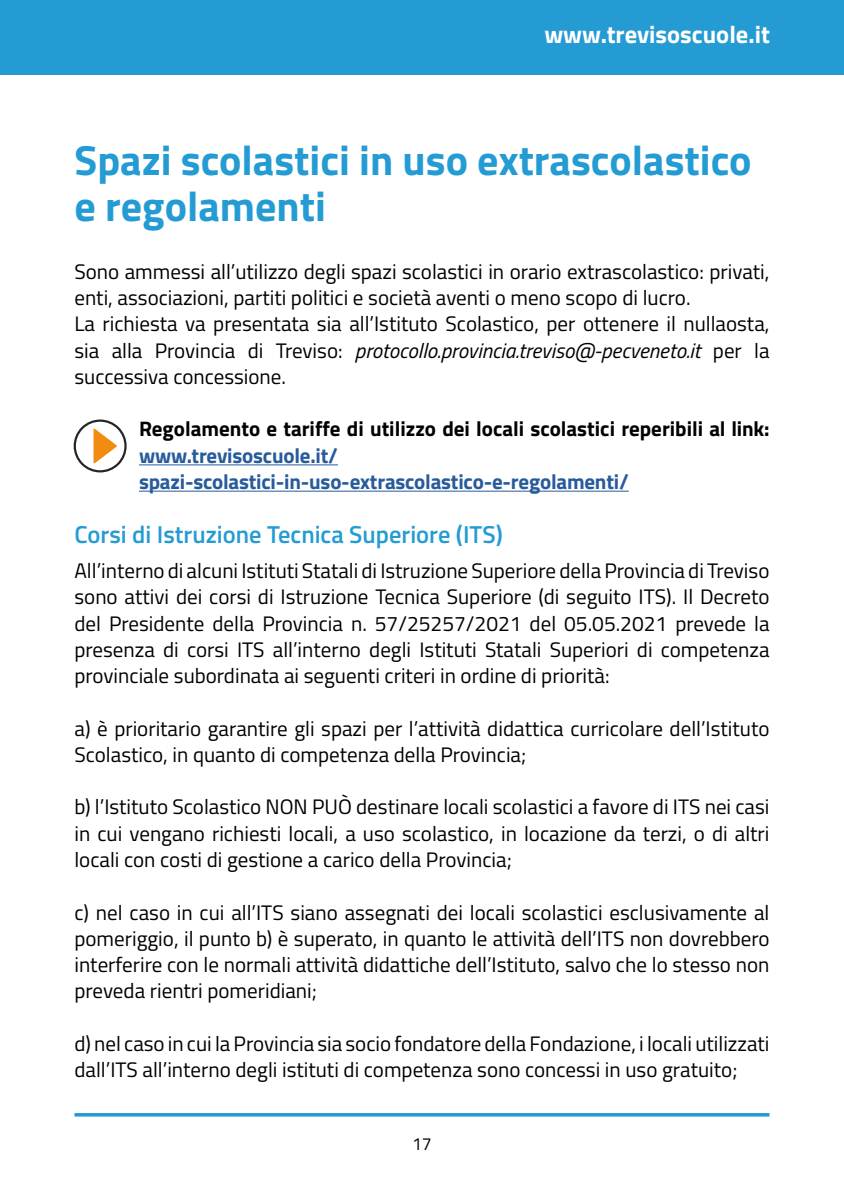
<style>
.page{position:relative;width:844px;height:1191px;background:#fff}
.page>*{position:absolute;margin:0;border:0;box-sizing:border-box;transform-origin:0 0}
.t1{font:700 42px/45.5px "Titillium";color:#249cd3}
.t2{font:600 24.5px "Titillium";color:#249cd3}
.t3{font:700 24.5px "Titillium";color:#fff}
.t4{font:21px/26.2px "Titillium";color:#000}
.t5{font:700 21px/26.2px "Titillium";letter-spacing:-.01em;color:#275b9b}
.t6{font:700 21px "Titillium";color:#000}
.t7{font:17.5px "Titillium";color:#000}
.s1{font-style:italic}
</style>
<div class="page">
<div style="left:0;top:0;width:843px;height:75px;background:#249cd3"></div>
<hr style="left:74px;top:1113px;width:695px;height:3px;background:#249cd3">
<hr style="left:139px;top:464px;width:199px;height:1px;background:#275b9b">
<hr style="left:139px;top:491px;width:489px;height:1px;background:#275b9b">
<svg style="left:74px;top:419px;width:53px;height:53px"></svg>
<p class="t3" style="left:544px;top:16px;width:227px">www.trevisoscuole.it</p>
<h1 class="t1" style="left:74px;top:136px;width:678px">Spazi scolastici in uso extrascolastico e regolamenti</h1>
<p class="t4" style="left:74px;top:257px;width:696px">Sono ammessi all’utilizzo degli spazi scolastici in orario extrascolastico: privati, enti, associazioni, partiti politici e società aventi o meno scopo di lucro.<br>La richiesta va presentata sia all’Istituto Scolastico, per ottenere il nullaosta, sia alla Provincia di Treviso: <span class="s1">protocollo.provincia.treviso@-pecveneto.it</span> per la successiva concessione.</p>
<p class="t6" style="left:139px;top:413px;width:631px">Regolamento e tariffe di utilizzo dei locali scolastici reperibili al link:</p>
<p class="t5" style="left:139px;top:441px;width:491px">www.trevisoscuole.it/ spazi-scolastici-in-uso-extrascolastico-e-regolamenti/</p>
<p class="t2" style="left:74px;top:516px;width:430px">Corsi di Istruzione Tecnica Superiore (ITS)</p>
<p class="t4" style="left:74px;top:556px;width:696px;text-align:justify">All’interno di alcuni Istituti Statali di Istruzione Superiore della Provincia di Treviso sono attivi dei corsi di Istruzione Tecnica Superiore (di seguito ITS). Il Decreto del Presidente della Provincia n. 57/25257/2021 del 05.05.2021 prevede la presenza di corsi ITS all’interno degli Istituti Statali Superiori di competenza provinciale subordinata ai seguenti criteri in ordine di priorità:</p>
<p class="t4" style="left:74px;top:714px;width:696px">a) è prioritario garantire gli spazi per l’attività didattica curricolare dell’Istituto<br>Scolastico, in quanto di competenza della Provincia;</p>
<p class="t4" style="left:74px;top:793px;width:696px;text-align:justify">b) l’Istituto Scolastico NON PUÒ destinare locali scolastici a favore di ITS nei casi in cui vengano richiesti locali, a uso scolastico, in locazione da terzi, o di altri locali con costi di gestione a carico della Provincia;</p>
<p class="t4" style="left:74px;top:898px;width:696px;text-align:justify">c) nel caso in cui all’ITS siano assegnati dei locali scolastici esclusivamente al pomeriggio, il punto b) è superato, in quanto le attività dell’ITS non dovrebbero interferire con le normali attività didattiche dell’Istituto, salvo che lo stesso non preveda rientri pomeridiani;</p>
<p class="t4" style="left:74px;top:1029px;width:696px">d) nel caso in cui la Provincia sia socio fondatore della Fondazione, i locali utilizzati dall’ITS all’interno degli istituti di competenza sono concessi in uso gratuito;</p>
<p class="t7" style="left:412px;top:1130px;width:21px">17</p>
</div>
